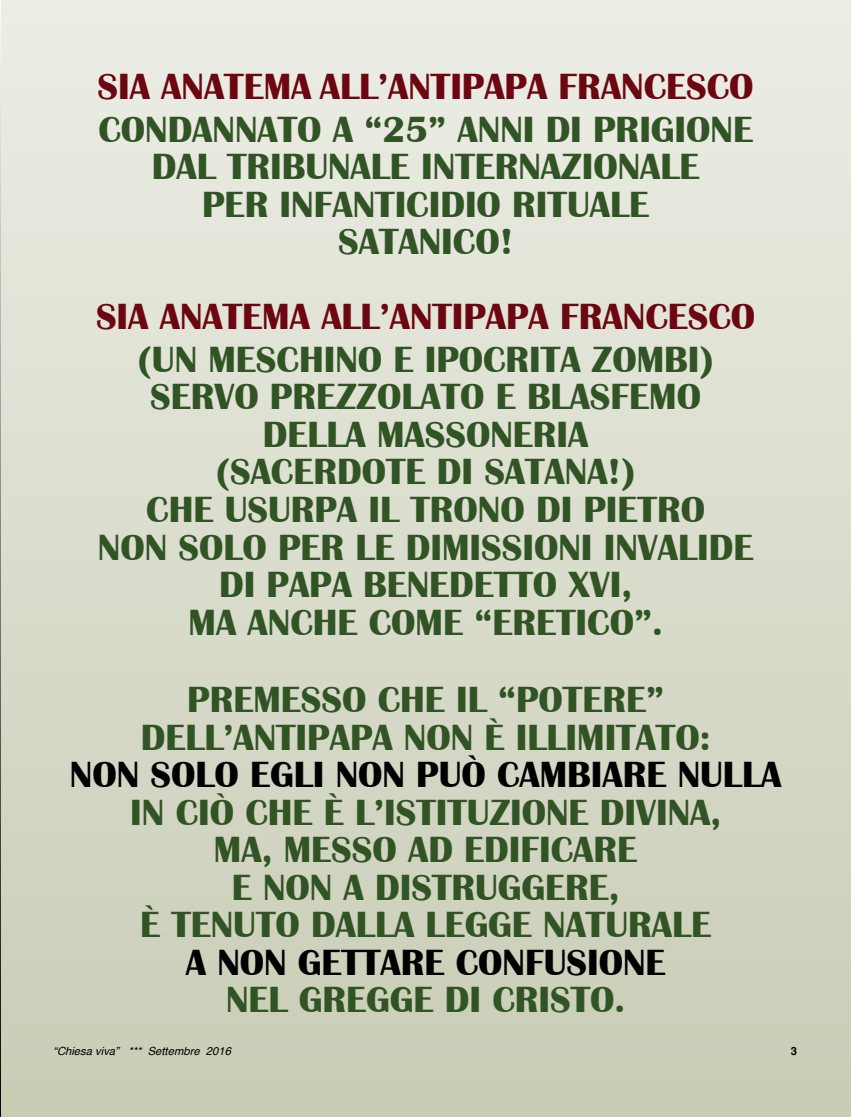
<style>
.page{position:relative;width:851px;height:1117px;background:#fff}
.page>*{position:absolute;margin:0;border:0;box-sizing:border-box;transform-origin:0 0}
.t1{font:700 37.5px/37.5px "Britannic";color:#315424;text-align:center}
.t2{font:700 37.5px "Britannic";color:#6c0610}
.t3{font:700 37.5px "Britannic";color:#000}
.t4{font:italic 11.25px "Helvetica";color:#000}
.t5{font:700 11.25px "Helvetica";color:#000}
</style>
<div class="page">
<div style="left:1px;top:0;width:849px;height:1116px;background:linear-gradient(to bottom,#ecede5,#c9ccb5)"></div>
<svg style="left:0;top:34px;width:1px;height:1082px"></svg>
<p class="t2" style="left:97px;top:68px;width:657px">SIA ANATEMA ALL’ANTIPAPA FRANCESCO</p>
<p class="t1" style="left:98px;top:110px;width:656px">CONDANNATO A “25” ANNI DI PRIGIONE<br>DAL TRIBUNALE INTERNAZIONALE<br>PER INFANTICIDIO RITUALE<br>SATANICO!</p>
<p class="t2" style="left:96px;top:298px;width:660px">SIA ANATEMA ALL’ANTIPAPA FRANCESCO</p>
<p class="t1" style="left:98px;top:340px;width:656px">(UN MESCHINO E IPOCRITA ZOMBI)<br>SERVO PREZZOLATO E BLASFEMO<br>DELLA MASSONERIA<br>(SACERDOTE DI SATANA!)<br>CHE USURPA IL TRONO DI PIETRO<br>NON SOLO PER LE DIMISSIONI INVALIDE<br>DI PAPA BENEDETTO XVI,<br>MA ANCHE COME “ERETICO”.</p>
<p class="t1" style="left:141px;top:680px;width:571px">PREMESSO CHE IL “POTERE”<br>DELL’ANTIPAPA NON È ILLIMITATO:</p>
<p class="t3" style="left:70px;top:755px;width:712px">NON SOLO EGLI NON PUÒ CAMBIARE NULLA</p>
<p class="t1" style="left:130px;top:793px;width:592px">IN CIÒ CHE È L’ISTITUZIONE DIVINA,<br>MA, MESSO AD EDIFICARE<br>E NON A DISTRUGGERE,<br>È TENUTO DALLA LEGGE NATURALE</p>
<p class="t3" style="left:186px;top:943px;width:481px">A NON GETTARE CONFUSIONE</p>
<p class="t1" style="left:226px;top:980px;width:400px">NEL GREGGE DI CRISTO.</p>
<p class="t4" style="left:53px;top:1045px;width:179px">“Chiesa viva” *** Settembre 2016</p>
<p class="t5" style="left:790px;top:1045px;width:8px">3</p>
</div>
